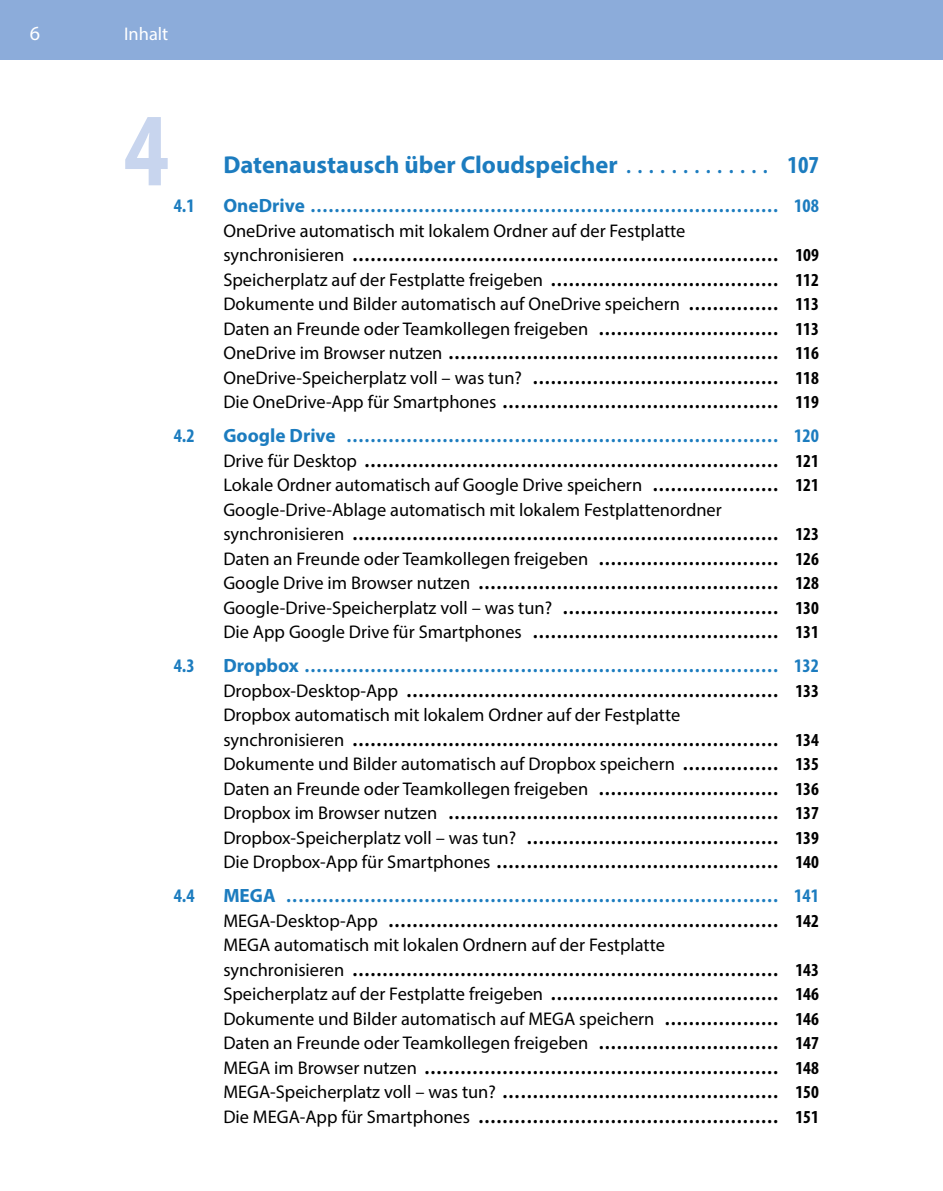
<style>
.page{position:relative;width:943px;height:1191px;background:#fff}
.page>*{position:absolute;margin:0;border:0;box-sizing:border-box;transform-origin:0 0}
.t1{font:700 condensed 105px "Myriad Pro";color:#c8d5ee}
.t2{font:700 24.5px "Myriad Pro";color:#1c7cbf}
.t3{font:600 21px "Myriad Pro";color:#000}
.t4{font:600 21px "Myriad Pro";color:#1c7cbf}
.t5{font:20.12px "Myriad Pro";color:#fff}
.t6{font:700 condensed 19.25px "Myriad Pro";color:#1c7cbf}
.t7{font:18.38px "Myriad Pro";color:#000}
.t8{font:700 condensed 18.38px "Myriad Pro";color:#000}
.t9{font:18.38px "Myriad Pro";color:#fff}
.s1{font-weight:600;font-size:21px}
.s2{font-stretch:condensed}
.s3{font-weight:700;font-size:19.25px}
.s4{font-weight:400;font-size:18.38px}
</style>
<div class="page">
<div style="left:0;top:0;width:943px;height:60px;background:#8cacda"></div>
<p class="t5" style="left:30px;top:21px;width:12px">6</p>
<p class="t9" style="left:124px;top:22px;width:46px">Inhalt</p>
<p class="t1" style="left:124px;top:85px;width:46px">4</p>
<p class="t2" style="left:223px;top:149px;width:597px">Datenaustausch über Cloudspeicher <span class="s1">. . . . . . . . . . . . .</span> <span class="s2">107</span></p>
<p class="t6" style="left:174px;top:193px;width:22px">4.1</p>
<p class="t4" style="left:223px;top:192px;width:94px"><span class="s3">OneDrive</span> ...............................................................................</p>
<p class="t6" style="left:794px;top:193px;width:26px">108</p>
<p class="t7" style="left:223px;top:219px;width:463px">OneDrive automatisch mit lokalem Ordner auf der Festplatte</p>
<p class="t3" style="left:223px;top:241px;width:134px"><span class="s4">synchronisieren</span> ........................................................................</p>
<p class="t8" style="left:795px;top:243px;width:25px">109</p>
<p class="t3" style="left:223px;top:265px;width:332px"><span class="s4">Speicherplatz auf der Festplatte freigeben</span> .......................................</p>
<p class="t8" style="left:795px;top:268px;width:25px">112</p>
<p class="t7" style="left:223px;top:292px;width:469px">Dokumente und Bilder automatisch auf OneDrive speichern <span class="s1">................</span></p>
<p class="t8" style="left:795px;top:292px;width:25px">113</p>
<p class="t7" style="left:223px;top:317px;width:378px">Daten an Freunde oder Teamkollegen freigeben <span class="s1">...............................</span></p>
<p class="t8" style="left:795px;top:317px;width:25px">113</p>
<p class="t3" style="left:223px;top:339px;width:232px"><span class="s4">OneDrive im Browser nutzen</span> ........................................................</p>
<p class="t8" style="left:795px;top:341px;width:25px">116</p>
<p class="t3" style="left:223px;top:363px;width:311px"><span class="s4">OneDrive-Speicherplatz voll – was tun?</span> ..........................................</p>
<p class="t8" style="left:795px;top:366px;width:25px">118</p>
<p class="t3" style="left:223px;top:388px;width:286px"><span class="s4">Die OneDrive-App für Smartphones</span> ...............................................</p>
<p class="t8" style="left:795px;top:390px;width:25px">119</p>
<p class="t6" style="left:174px;top:423px;width:22px">4.2</p>
<p class="t4" style="left:223px;top:421px;width:125px"><span class="s3">Google Drive</span> .........................................................................</p>
<p class="t6" style="left:794px;top:423px;width:26px">120</p>
<p class="t3" style="left:223px;top:446px;width:147px"><span class="s4">Drive für Desktop</span> ......................................................................</p>
<p class="t8" style="left:795px;top:449px;width:25px">121</p>
<p class="t7" style="left:223px;top:473px;width:431px">Lokale Ordner automatisch auf Google Drive speichern <span class="s1">......................</span></p>
<p class="t8" style="left:795px;top:473px;width:25px">121</p>
<p class="t7" style="left:223px;top:498px;width:500px">Google-Drive-Ablage automatisch mit lokalem Festplattenordner</p>
<p class="t3" style="left:223px;top:519px;width:134px"><span class="s4">synchronisieren</span> ........................................................................</p>
<p class="t8" style="left:795px;top:522px;width:25px">123</p>
<p class="t7" style="left:223px;top:547px;width:378px">Daten an Freunde oder Teamkollegen freigeben <span class="s1">...............................</span></p>
<p class="t8" style="left:795px;top:547px;width:25px">126</p>
<p class="t3" style="left:223px;top:568px;width:260px"><span class="s4">Google Drive im Browser nutzen</span> ...................................................</p>
<p class="t8" style="left:795px;top:571px;width:25px">128</p>
<p class="t7" style="left:223px;top:596px;width:341px">Google-Drive-Speicherplatz voll – was tun? <span class="s1">.....................................</span></p>
<p class="t8" style="left:795px;top:596px;width:25px">130</p>
<p class="t3" style="left:223px;top:617px;width:311px"><span class="s4">Die App Google Drive für Smartphones</span> ..........................................</p>
<p class="t8" style="left:795px;top:620px;width:25px">131</p>
<p class="t6" style="left:174px;top:653px;width:22px">4.3</p>
<p class="t4" style="left:223px;top:651px;width:88px"><span class="s3">Dropbox</span> ................................................................................</p>
<p class="t6" style="left:794px;top:653px;width:26px">132</p>
<p class="t3" style="left:223px;top:676px;width:188px"><span class="s4">Dropbox-Desktop-App</span> ...............................................................</p>
<p class="t8" style="left:795px;top:679px;width:25px">133</p>
<p class="t7" style="left:223px;top:703px;width:458px">Dropbox automatisch mit lokalem Ordner auf der Festplatte</p>
<p class="t3" style="left:223px;top:725px;width:134px"><span class="s4">synchronisieren</span> ........................................................................</p>
<p class="t8" style="left:795px;top:728px;width:25px">134</p>
<p class="t7" style="left:223px;top:752px;width:464px">Dokumente und Bilder automatisch auf Dropbox speichern <span class="s1">.................</span></p>
<p class="t8" style="left:795px;top:752px;width:25px">135</p>
<p class="t7" style="left:223px;top:777px;width:378px">Daten an Freunde oder Teamkollegen freigeben <span class="s1">...............................</span></p>
<p class="t8" style="left:795px;top:777px;width:25px">136</p>
<p class="t3" style="left:223px;top:798px;width:227px"><span class="s4">Dropbox im Browser nutzen</span> ........................................................</p>
<p class="t8" style="left:795px;top:801px;width:25px">137</p>
<p class="t3" style="left:223px;top:823px;width:306px"><span class="s4">Dropbox-Speicherplatz voll – was tun?</span> ...........................................</p>
<p class="t8" style="left:795px;top:826px;width:25px">139</p>
<p class="t3" style="left:223px;top:847px;width:280px"><span class="s4">Die Dropbox-App für Smartphones</span> ................................................</p>
<p class="t8" style="left:795px;top:850px;width:25px">140</p>
<p class="t6" style="left:174px;top:883px;width:22px">4.4</p>
<p class="t4" style="left:223px;top:881px;width:65px"><span class="s3">MEGA</span> ...................................................................................</p>
<p class="t6" style="left:794px;top:883px;width:26px">141</p>
<p class="t3" style="left:223px;top:906px;width:167px"><span class="s4">MEGA-Desktop-App</span> ..................................................................</p>
<p class="t8" style="left:795px;top:909px;width:25px">142</p>
<p class="t7" style="left:223px;top:933px;width:443px">MEGA automatisch mit lokalen Ordnern auf der Festplatte</p>
<p class="t3" style="left:223px;top:955px;width:134px"><span class="s4">synchronisieren</span> ........................................................................</p>
<p class="t8" style="left:795px;top:958px;width:25px">143</p>
<p class="t3" style="left:223px;top:979px;width:332px"><span class="s4">Speicherplatz auf der Festplatte freigeben</span> .......................................</p>
<p class="t8" style="left:795px;top:982px;width:25px">146</p>
<p class="t7" style="left:223px;top:1007px;width:444px">Dokumente und Bilder automatisch auf MEGA speichern <span class="s1">....................</span></p>
<p class="t8" style="left:795px;top:1007px;width:25px">146</p>
<p class="t7" style="left:223px;top:1031px;width:378px">Daten an Freunde oder Teamkollegen freigeben <span class="s1">...............................</span></p>
<p class="t8" style="left:795px;top:1031px;width:25px">147</p>
<p class="t3" style="left:223px;top:1053px;width:206px"><span class="s4">MEGA im Browser nutzen</span> ............................................................</p>
<p class="t8" style="left:795px;top:1056px;width:25px">148</p>
<p class="t3" style="left:223px;top:1077px;width:285px"><span class="s4">MEGA-Speicherplatz voll – was tun?</span> ...............................................</p>
<p class="t8" style="left:795px;top:1080px;width:25px">150</p>
<p class="t3" style="left:223px;top:1102px;width:259px"><span class="s4">Die MEGA-App für Smartphones</span> ...................................................</p>
<p class="t8" style="left:795px;top:1105px;width:25px">151</p>
</div>
